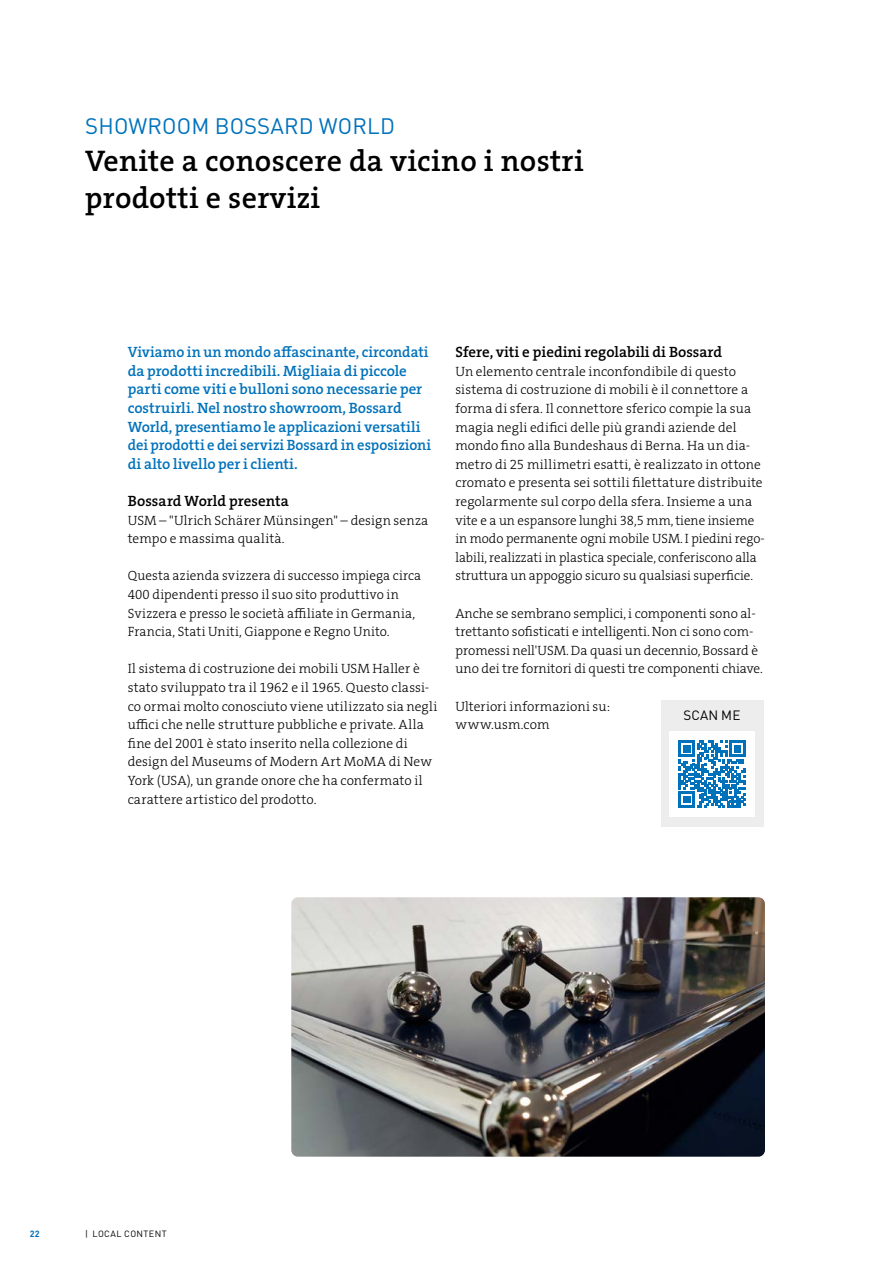
<style>
.page{position:relative;width:893px;height:1263px;background:#fff}
.page>*{position:absolute;margin:0;border:0;box-sizing:border-box;transform-origin:0 0}
.t1{font:30px/37.2px "The Serif HP6 Se Bld";letter-spacing:.01em;color:#000}
.t2{font:22.2px "DINOT";letter-spacing:.01em;color:#0072bb}
.t3{font:15px/18.6px "The Serif HP6 Se Bld";letter-spacing:-.005em;color:#0072bb}
.t4{font:15px "The Serif HP6 Se Bld";color:#000}
.t5{font:13.5px/18.6px "The Serif HP3 Lig";color:#000}
.t6{font:13.35px "DINOT";letter-spacing:.01em;color:#000}
.t7{font:9px "DINOT";letter-spacing:.05em;color:#000}
.t8{font:700 9px "DINOT";color:#0072bb}
</style>
<div class="page">
<div style="left:661px;top:699px;width:102px;height:127px;background:#ededed"></div>
<img style="left:291px;top:897px;width:474px;height:260px">
<div style="left:669px;top:731px;width:86px;height:86px;background:#fff"></div>
<svg style="left:679px;top:741px;width:67px;height:67px"></svg>
<h2 class="t2" style="left:85px;top:111px;width:311px">SHOWROOM BOSSARD WORLD</h2>
<h1 class="t1" style="left:85px;top:142px;width:500px">Venite a conoscere da vicino i nostri prodotti e servizi</h1>
<p class="t3" style="left:128px;top:343px;width:305px">Viviamo in un mondo affascinante, circondati da prodotti incredibili. Migliaia di piccole parti come viti e bulloni sono necessarie per costruirli. Nel nostro showroom, Bossard World, presentiamo le applicazioni versatili dei prodotti e dei servizi Bossard in esposizioni di alto livello per i clienti.</p>
<p class="t4" style="left:128px;top:491px;width:163px">Bossard World presenta</p>
<p class="t5" style="left:128px;top:511px;width:302px">USM – "Ulrich Schärer Münsingen" – design senza tempo e massima qualità.</p>
<p class="t5" style="left:128px;top:567px;width:295px">Questa azienda svizzera di successo impiega circa 400 dipendenti presso il suo sito produttivo in Svizzera e presso le società affiliate in Germania, Francia, Stati Uniti, Giappone e Regno Unito.</p>
<p class="t5" style="left:128px;top:660px;width:311px">Il sistema di costruzione dei mobili USM Haller è stato sviluppato tra il 1962 e il 1965. Questo classi&shy;co ormai molto conosciuto viene utilizzato sia negli uffici che nelle strutture pubbliche e private. Alla fine del 2001 è stato inserito nella collezione di design del Museums of Modern Art MoMA di New York (USA), un grande onore che ha confermato il carattere artistico del prodotto.</p>
<p class="t4" style="left:455px;top:342px;width:268px">Sfere, viti e piedini regolabili di Bossard</p>
<p class="t5" style="left:455px;top:362px;width:311px">Un elemento centrale inconfondibile di questo sistema di costruzione di mobili è il connettore a forma di sfera. Il connettore sferico compie la sua magia negli edifici delle più grandi aziende del mondo fino alla Bundeshaus di Berna. Ha un dia&shy;metro di 25 millimetri esatti, è realizzato in ottone cromato e presenta sei sottili filettature distribuite regolarmente sul corpo della sfera. Insieme a una vite e a un espansore lunghi 38,5 mm, tiene insieme in modo permanente ogni mobile USM. I piedini rego&shy;labili, realizzati in plastica speciale, conferiscono alla struttura un appoggio sicuro su qualsiasi superficie.</p>
<p class="t5" style="left:455px;top:604px;width:309px">Anche se sembrano semplici, i componenti sono al&shy;trettanto sofisticati e intelligenti. Non ci sono com&shy;promessi nell'USM. Da quasi un decennio, Bossard è uno dei tre fornitori di questi tre componenti chiave.</p>
<p class="t5" style="left:455px;top:697px;width:156px">Ulteriori informazioni su: www.usm.com</p>
<p class="t6" style="left:683px;top:706px;width:58px">SCAN ME</p>
<p class="t8" style="left:30px;top:1227px;width:12px">22</p>
<p class="t7" style="left:85px;top:1227px;width:83px">| LOCAL CONTENT</p>
</div>
